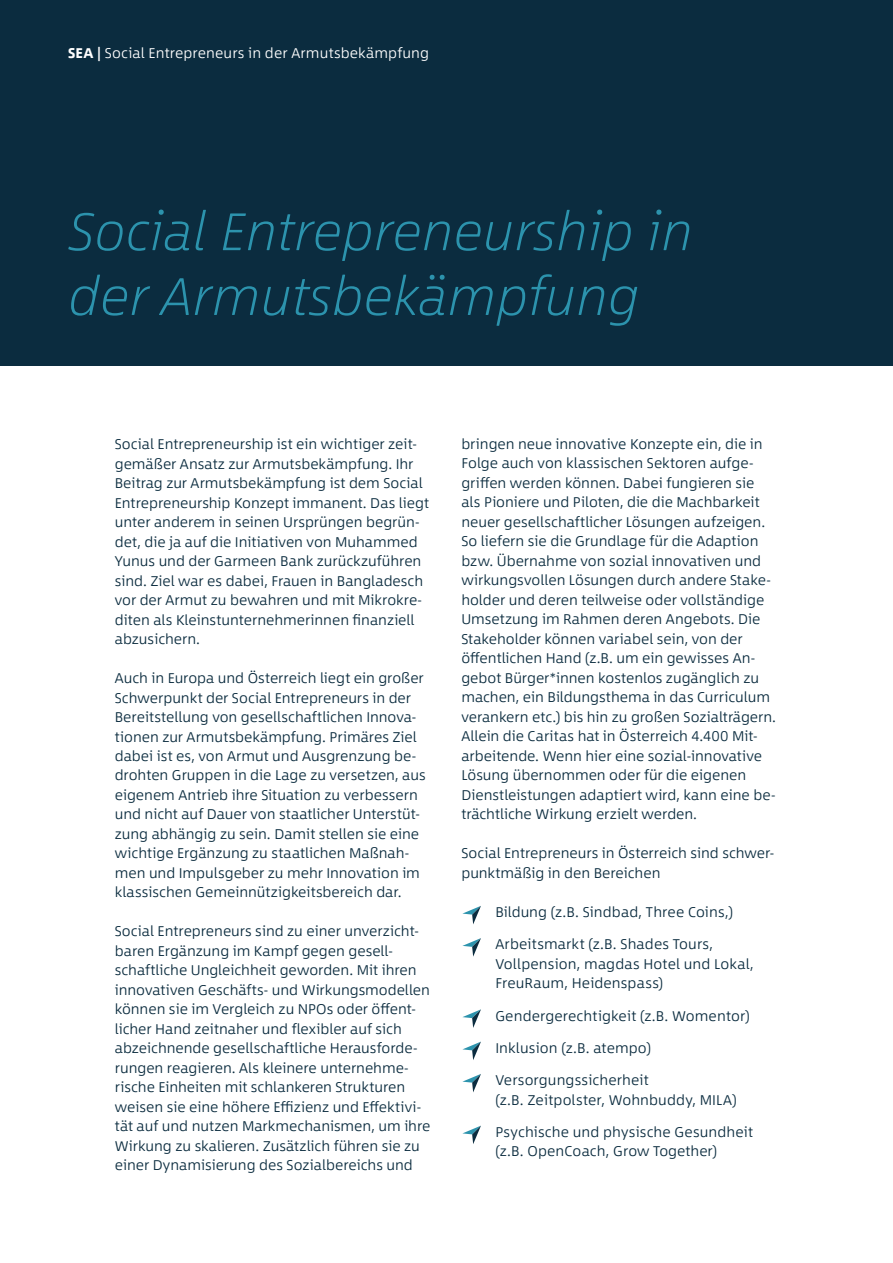
<style>
.page{position:relative;width:893px;height:1263px;background:#fff}
.page>*{position:absolute;margin:0;border:0;box-sizing:border-box;transform-origin:0 0}
.t1{font:italic 200 54px/64.8px "Between 1";color:#2c93ad}
.t2{font:300 14.25px/19.5px "Between 1";color:#0b2c3f}
.t3{font:300 14.25px "Between 1";letter-spacing:.01em;color:#fff}
.s1{font-weight:700}
</style>
<div class="page">
<div style="left:0;top:0;width:893px;height:366px;background:#0b2c3f"></div>
<svg style="left:462px;top:906px;width:19px;height:19px"></svg>
<svg style="left:462px;top:938px;width:19px;height:19px"></svg>
<svg style="left:462px;top:1009px;width:19px;height:19px"></svg>
<svg style="left:462px;top:1041px;width:19px;height:19px"></svg>
<svg style="left:462px;top:1074px;width:19px;height:19px"></svg>
<svg style="left:462px;top:1125px;width:19px;height:19px"></svg>
<p class="t3" style="left:68px;top:44px;width:363px"><span class="s1">SEA |</span> Social Entrepreneurs in der Armutsbekämpfung</p>
<h1 class="t1" style="left:68px;top:198px;width:626px">Social Entrepreneurship in der Armutsbekämpfung</h1>
<p class="t2" style="left:115px;top:434px;width:316px">Social Entrepreneurship ist ein wichtiger zeit&shy;gemäßer Ansatz zur Armutsbekämpfung. Ihr Beitrag zur Armutsbekämpfung ist dem Social Entrepreneurship Konzept immanent. Das liegt unter anderem in seinen Ursprüngen begrün&shy;det, die ja auf die Initiativen von Muhammed Yunus und der Garmeen Bank zurückzuführen sind. Ziel war es dabei, Frauen in Bangladesch vor der Armut zu bewahren und mit Mikrokre&shy;diten als Kleinstunternehmerinnen finanziell abzusichern.</p>
<p class="t2" style="left:115px;top:668px;width:312px">Auch in Europa und Österreich liegt ein großer Schwerpunkt der Social Entrepreneurs in der Bereitstellung von gesellschaftlichen Innova&shy;tionen zur Armutsbekämpfung. Primäres Ziel dabei ist es, von Armut und Ausgrenzung be&shy;drohten Gruppen in die Lage zu versetzen, aus eigenem Antrieb ihre Situation zu verbessern und nicht auf Dauer von staatlicher Unterstüt&shy;zung abhängig zu sein. Damit stellen sie eine wichtige Ergänzung zu staatlichen Maßnah&shy;men und Impulsgeber zu mehr Innovation im klassischen Gemeinnützigkeitsbereich dar.</p>
<p class="t2" style="left:115px;top:921px;width:317px">Social Entrepreneurs sind zu einer unverzicht&shy;baren Ergänzung im Kampf gegen gesell&shy;schaftliche Ungleichheit geworden. Mit ihren innovativen Geschäfts- und Wirkungsmodellen können sie im Vergleich zu NPOs oder öffent&shy;licher Hand zeitnaher und flexibler auf sich abzeichnende gesellschaftliche Herausforde&shy;rungen reagieren. Als kleinere unternehme&shy;rische Einheiten mit schlankeren Strukturen weisen sie eine höhere Effizienz und Effektivi&shy;tät auf und nutzen Markmechanismen, um ihre Wirkung zu skalieren. Zusätzlich führen sie zu einer Dynamisierung des Sozialbereichs und</p>
<p class="t2" style="left:461px;top:434px;width:316px">bringen neue innovative Konzepte ein, die in Folge auch von klassischen Sektoren aufge&shy;griffen werden können. Dabei fungieren sie als Pioniere und Piloten, die die Machbarkeit neuer gesellschaftlicher Lösungen aufzeigen.<br>So liefern sie die Grundlage für die Adaption bzw. Übernahme von sozial innovativen und wirkungsvollen Lösungen durch andere Stake&shy;holder und deren teilweise oder vollständige Umsetzung im Rahmen deren Angebots. Die Stakeholder können variabel sein, von der öffentlichen Hand (z.B. um ein gewisses An&shy;gebot Bürger*innen kostenlos zugänglich zu machen, ein Bildungsthema in das Curriculum verankern etc.) bis hin zu großen Sozialträgern.<br>Allein die Caritas hat in Österreich 4.400 Mit&shy;arbeitende. Wenn hier eine sozial-innovative Lösung übernommen oder für die eigenen Dienstleistungen adaptiert wird, kann eine be&shy;trächtliche Wirkung erzielt werden.</p>
<p class="t2" style="left:461px;top:843px;width:314px">Social Entrepreneurs in Österreich sind schwer&shy;punktmäßig in den Bereichen</p>
<p class="t2" style="left:495px;top:902px;width:239px">Bildung (z.B. Sindbad, Three Coins,)</p>
<p class="t2" style="left:495px;top:934px;width:260px">Arbeitsmarkt (z.B. Shades Tours,<br>Vollpension, magdas Hotel und Lokal,<br>FreuRaum, Heidenspass)</p>
<p class="t2" style="left:495px;top:1006px;width:256px">Gendergerechtigkeit (z.B. Womentor)</p>
<p class="t2" style="left:495px;top:1038px;width:157px">Inklusion (z.B. atempo)</p>
<p class="t2" style="left:495px;top:1070px;width:243px">Versorgungssicherheit<br>(z.B. Zeitpolster, Wohnbuddy, MILA)</p>
<p class="t2" style="left:495px;top:1122px;width:259px">Psychische und physische Gesundheit (z.B. OpenCoach, Grow Together)</p>
</div>
